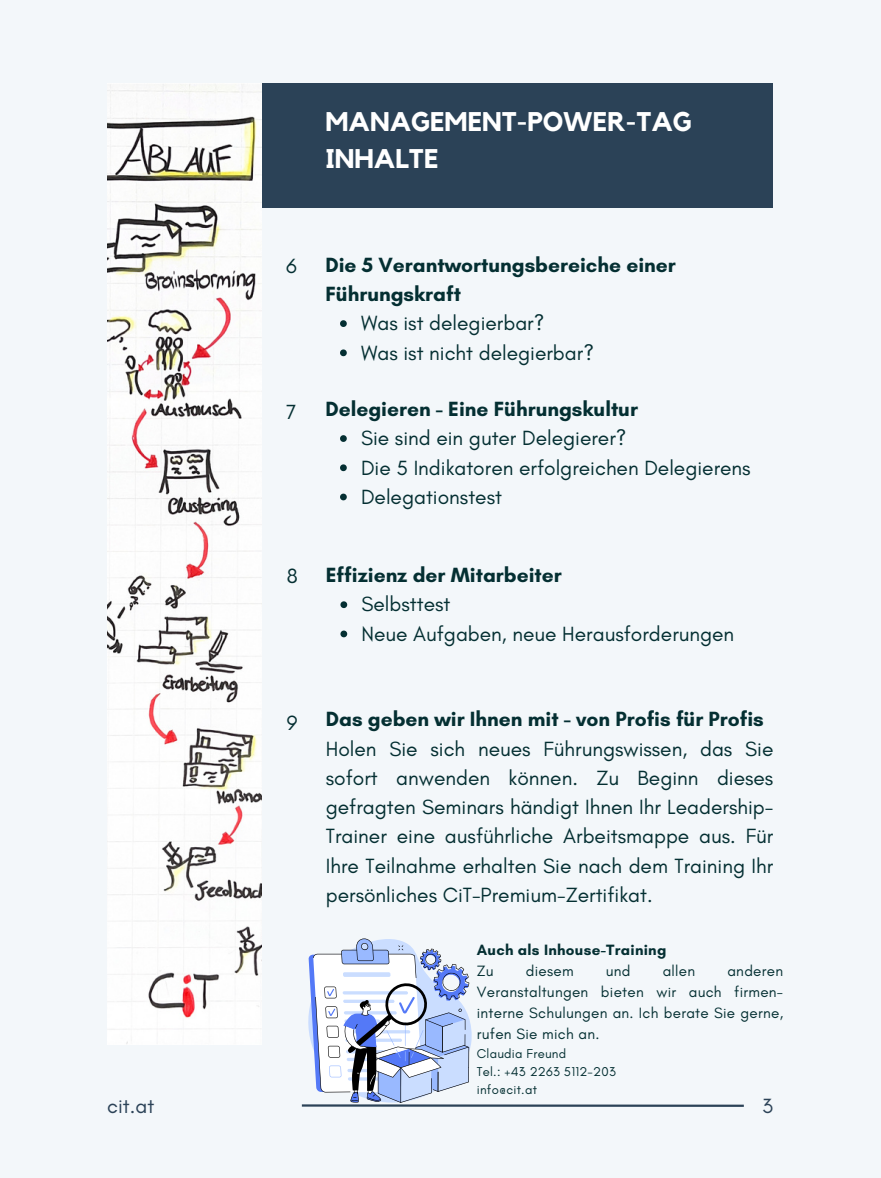
<style>
.page{position:relative;width:881px;height:1178px;background:#fff}
.page>*{position:absolute;margin:0;border:0;box-sizing:border-box;transform-origin:0 0}
.t1{font:700 26.85px "Kollektif";color:#fff}
.t2{font:21px/29.2px "Glacial Indifference";color:#042f32;text-align:justify}
.t3{font:700 21px/29.2px "Glacial Indifference";color:#042f32}
.t4{font:21px "Glacial Indifference";color:#2b4257}
.t5{font:15.15px/21.1px "Glacial Indifference";letter-spacing:.02em;color:#042f32;text-align:justify}
.t6{font:700 15.15px "Glacial Indifference";letter-spacing:.02em;color:#042f32}
.t7{font:13.05px "Glacial Indifference";letter-spacing:.02em;color:#042f32}
</style>
<div class="page">
<div style="left:0;top:0;width:880px;height:1177px;background:#f3f7fa"></div>
<hr style="left:302px;top:1104px;width:441px;height:3px;background:#2b4257">
<div style="left:107px;top:83px;width:666px;height:125px;background:#2b4257"></div>
<svg style="left:301px;top:938px;width:172px;height:169px"></svg>
<svg style="left:340px;top:320px;width:7px;height:7px"></svg>
<svg style="left:340px;top:349px;width:7px;height:7px"></svg>
<svg style="left:340px;top:435px;width:7px;height:7px"></svg>
<svg style="left:340px;top:464px;width:7px;height:7px"></svg>
<svg style="left:340px;top:494px;width:7px;height:6px"></svg>
<svg style="left:340px;top:601px;width:7px;height:7px"></svg>
<svg style="left:340px;top:631px;width:7px;height:6px"></svg>
<img style="left:107px;top:83px;width:154px;height:961px">
<p class="t1" style="left:325px;top:109px;width:368px">MANAGEMENT-POWER-TAG</p>
<p class="t1" style="left:325px;top:146px;width:115px">INHALTE</p>
<p class="t2" style="left:286px;top:251px;width:12px">6</p>
<p class="t2" style="left:286px;top:397px;width:12px">7</p>
<p class="t3" style="left:325px;top:250px;width:352px">Die 5 Verantwortungsbereiche einer<br>Führungskraft</p>
<p class="t2" style="left:361px;top:308px;width:185px">Was ist delegierbar?</p>
<p class="t2" style="left:361px;top:338px;width:234px">Was ist nicht delegierbar?</p>
<p class="t3" style="left:325px;top:394px;width:314px">Delegieren - Eine Führungskultur</p>
<p class="t2" style="left:361px;top:423px;width:267px">Sie sind ein guter Delegierer?</p>
<p class="t2" style="left:361px;top:452px;width:391px">Die 5 Indikatoren erfolgreichen Delegierens</p>
<p class="t2" style="left:361px;top:482px;width:142px">Delegationstest</p>
<p class="t2" style="left:287px;top:561px;width:13px">8</p>
<p class="t3" style="left:326px;top:560px;width:237px">Effizienz der Mitarbeiter</p>
<p class="t2" style="left:361px;top:589px;width:90px">Selbsttest</p>
<p class="t2" style="left:361px;top:619px;width:374px">Neue Aufgaben, neue Herausforderungen</p>
<p class="t2" style="left:287px;top:708px;width:12px">9</p>
<p class="t3" style="left:326px;top:704px;width:439px">Das geben wir Ihnen mit - von Profis für Profis</p>
<p class="t2" style="left:326px;top:734px;width:449px">Holen Sie sich neues Führungswissen, das Sie sofort anwenden können. Zu Beginn dieses gefragten Seminars händigt Ihnen Ihr Leadership-Trainer eine ausführliche Arbeitsmappe aus. Für Ihre Teilnahme erhalten Sie nach dem Training Ihr persönliches CiT-Premium-Zertifikat.</p>
<p class="t6" style="left:477px;top:940px;width:191px">Auch als Inhouse-Training</p>
<p class="t5" style="left:477px;top:960px;width:18px">Zu</p>
<p class="t5" style="left:526px;top:960px;width:49px">diesem</p>
<p class="t5" style="left:606px;top:960px;width:26px">und</p>
<p class="t5" style="left:662px;top:960px;width:34px">allen</p>
<p class="t5" style="left:477px;top:960px;width:308px;text-indent:250px">anderen Veranstaltungen bieten wir auch firmen&shy;interne Schulungen an. Ich berate Sie gerne, rufen Sie mich an.</p>
<p class="t7" style="left:477px;top:1046px;width:91px">Claudia Freund</p>
<p class="t7" style="left:477px;top:1064px;width:140px">Tel.: +43 2263 5112-203</p>
<p class="t7" style="left:477px;top:1082px;width:62px">info@cit.at</p>
<p class="t4" style="left:107px;top:1093px;width:49px">cit.at</p>
<p class="t4" style="left:762px;top:1093px;width:12px">3</p>
</div>
